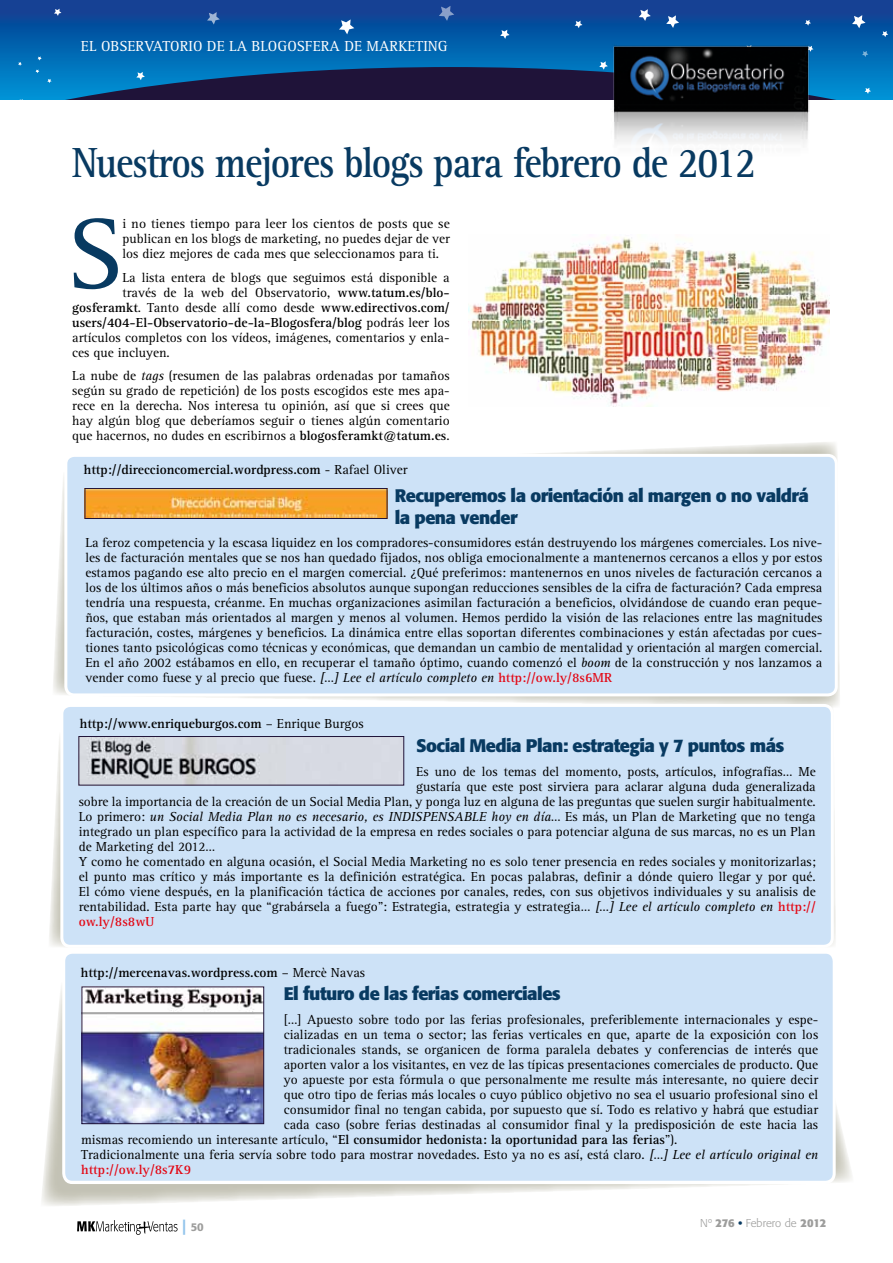
<style>
.page{position:relative;width:893px;height:1263px;background:#fff}
.page>*{position:absolute;margin:0;border:0;box-sizing:border-box;transform-origin:0 0}
.t1{font:103.65px "Rotis Serif";color:#083a61}
.t2{font:700 43.5px "Rotis Serif";letter-spacing:-.03em;color:#083a61;scale:.87 1}
.t3{font:700 18px/21.6px "Formata";letter-spacing:-.03em;color:#083a61}
.t4{font:15px "Rotis Serif";color:#fff}
.t5{font:13.5px/15px "Rotis Serif";color:#000;text-align:justify}
.t6{font:700 13.5px "Rotis Serif";color:#000}
.t7{font:italic 13.5px "Rotis Serif";color:#000}
.t8{font:700 13.5px "Rotis Serif";color:#e30613}
.t9{font:300 11.25px "Formata";color:#9d9d9c}
.t10{font:500 11.25px "Formata";color:#9d9d9c}
.s1{font-weight:700}
.s2{font-weight:400}
.s3{font-style:italic}
.s4{font-weight:700;color:#e30613}
.s5{font-style:normal}
.s6{font-weight:700;font-size:15.15px;color:#93c5ec}
.s7{font-weight:700;color:#083a61}
</style>
<div class="page">
<svg style="left:0;top:0;width:893px;height:45px;background:#0a4b9c"></svg>
<svg style="left:575px;top:21px;width:7px;height:7px"></svg>
<svg style="left:500px;top:30px;width:10px;height:9px"></svg>
<svg style="left:639px;top:9px;width:12px;height:12px"></svg>
<svg style="left:666px;top:15px;width:13px;height:13px"></svg>
<svg style="left:339px;top:19px;width:15px;height:15px"></svg>
<svg style="left:439px;top:6px;width:15px;height:15px"></svg>
<svg style="left:882px;top:31px;width:6px;height:6px"></svg>
<svg style="left:805px;top:20px;width:6px;height:6px"></svg>
<svg style="left:54px;top:9px;width:7px;height:7px"></svg>
<svg style="left:0;top:45px;width:893px;height:54px;background:#0b528e"></svg>
<svg style="left:207px;top:12px;width:13px;height:13px"></svg>
<svg style="left:852px;top:15px;width:13px;height:13px"></svg>
<svg style="left:53px;top:442px;width:787px;height:264px"></svg>
<div style="left:66px;top:455px;width:770px;height:240px;background:#cde2f7;border-radius:9px"></div>
<div style="left:64px;top:454px;width:774px;height:242px;border:3px solid #fff;border-radius:9px"></div>
<img style="left:87px;top:490px;width:298px;height:27px">
<div style="left:85px;top:488px;width:302px;height:31px;border:1px solid #1f1339"></div>
<img style="left:604px;top:35px;width:214px;height:109px">
<div style="left:62px;top:705px;width:770px;height:241px;background:#cde2f7;border-radius:9px"></div>
<div style="left:60px;top:704px;width:774px;height:244px;border:3px solid #fff;border-radius:9px"></div>
<img style="left:81px;top:738px;width:321px;height:45px">
<div style="left:79px;top:736px;width:325px;height:49px;border:1px solid #1f1339"></div>
<svg style="left:42px;top:987px;width:810px;height:219px"></svg>
<div style="left:64px;top:952px;width:770px;height:230px;background:#cde2f7;border-radius:9px"></div>
<div style="left:62px;top:950px;width:774px;height:234px;border:3px solid #fff;border-radius:9px"></div>
<img style="left:84px;top:989px;width:178px;height:133px">
<div style="left:82px;top:987px;width:182px;height:137px;border:1px solid #1f1339"></div>
<img style="left:468px;top:237px;width:361px;height:169px">
<svg style="left:77px;top:1220px;width:101px;height:15px"></svg>
<p class="t4" style="left:81px;top:38px;width:368px">EL OBSERVATORIO DE LA BLOGOSFERA DE MARKETING</p>
<h2 class="t2" style="left:72px;top:137px;width:787px">Nuestros mejores blogs para febrero de 2012</h2>
<h1 class="t1" style="left:67px;top:195px;width:57px">S</h1>
<p class="t5" style="left:123px;top:217px;width:329px">i no tienes tiempo para leer los cientos de posts que se publican en los blogs de marketing, no puedes dejar de ver los diez mejores de cada mes que seleccionamos para ti.</p>
<p class="t5" style="left:123px;top:270px;width:329px">La lista entera de blogs que seguimos está disponible a</p>
<p class="t5" style="left:123px;top:285px;width:329px">través de la web del Observatorio, <span class="s1">www.tatum.es/blo-</span></p>
<p class="t6" style="left:72px;top:299px;width:379px">gosferamkt<span class="s2">. Tanto desde allí como desde</span> www.edirectivos.com/</p>
<p class="t6" style="left:72px;top:314px;width:379px">users/404-El-Observatorio-de-la-Blogosfera/blog <span class="s2">podrás leer los</span></p>
<p class="t5" style="left:72px;top:330px;width:379px">artículos completos con los vídeos, imágenes, comentarios y enla-</p>
<p class="t5" style="left:72px;top:345px;width:99px">ces que incluyen.</p>
<p class="t5" style="left:72px;top:369px;width:379px">La nube de <span class="s3">tags</span> (resumen de las palabras ordenadas por tamaños según su grado de repetición) de los posts escogidos este mes apa&shy;rece en la derecha. Nos interesa tu opinión, así que si crees que hay algún blog que deberíamos seguir o tienes algún comentario que hacernos, no dudes en escribirnos a <span class="s1">blogosferamkt@tatum.es</span>.</p>
<p class="t6" style="left:84px;top:461px;width:325px">http://direccioncomercial.wordpress.com <span class="s2">- Rafael Oliver</span></p>
<h3 class="t3" style="left:395px;top:485px;width:416px">Recuperemos la orientación al margen o no valdrá la pena vender</h3>
<p class="t5" style="left:85px;top:536px;width:739px">La feroz competencia y la escasa liquidez en los compradores-consumidores están destruyendo los márgenes comerciales. Los nive&shy;les de facturación mentales que se nos han quedado fijados, nos obliga emocionalmente a mantenernos cercanos a ellos y por estos estamos pagando ese alto precio en el margen comercial. ¿Qué preferimos: mantenernos en unos niveles de facturación cercanos a los de los últimos años o más beneficios absolutos aunque supongan reducciones sensibles de la cifra de facturación? Cada empresa tendría una respuesta, créanme. En muchas organizaciones asimilan facturación a beneficios, olvidándose de cuando eran peque&shy;ños, que estaban más orientados al margen y menos al volumen. Hemos perdido la visión de las relaciones entre las magnitudes facturación, costes, márgenes y beneficios. La dinámica entre ellas soportan diferentes combinaciones y están afectadas por cues&shy;tiones tanto psicológicas como técnicas y económicas, que demandan un cambio de mentalidad y orientación al margen comercial.<br>En el año 2002 estábamos en ello, en recuperar el tamaño óptimo, cuando comenzó el <span class="s3">boom</span> de la construcción y nos lanzamos a vender como fuese y al precio que fuese. <span class="s3">[…] Lee el artículo completo en</span> <span class="s4">http://ow.ly/8s6MR</span></p>
<p class="t6" style="left:80px;top:716px;width:285px">http://www.enriqueburgos.com <span class="s2">– Enrique Burgos</span></p>
<h3 class="t3" style="left:416px;top:735px;width:370px">Social Media Plan: estrategia y 7 puntos más</h3>
<p class="t5" style="left:416px;top:764px;width:401px">Es uno de los temas del momento, posts, artículos, infografías… Me</p>
<p class="t5" style="left:416px;top:779px;width:401px">gustaría que este post sirviera para aclarar alguna duda generalizada</p>
<p class="t5" style="left:79px;top:794px;width:739px">sobre la importancia de la creación de un Social Media Plan, y ponga luz en alguna de las preguntas que suelen surgir habitualmente.</p>
<p class="t7" style="left:79px;top:809px;width:738px"><span class="s5">Lo primero:</span> un Social Media Plan no es necesario, es INDISPENSABLE hoy en día… <span class="s5">Es más, un Plan de Marketing que no tenga</span></p>
<p class="t5" style="left:79px;top:824px;width:738px">integrado un plan específico para la actividad de la empresa en redes sociales o para potenciar alguna de sus marcas, no es un Plan</p>
<p class="t5" style="left:79px;top:839px;width:138px">de Marketing del 2012…</p>
<p class="t5" style="left:79px;top:854px;width:738px">Y como he comentado en alguna ocasión, el Social Media Marketing no es solo tener presencia en redes sociales y monitorizarlas;</p>
<p class="t5" style="left:79px;top:869px;width:738px">el punto mas crítico y más importante es la definición estratégica. En pocas palabras, definir a dónde quiero llegar y por qué.</p>
<p class="t5" style="left:79px;top:884px;width:738px">El cómo viene después, en la planificación táctica de acciones por canales, redes, con sus objetivos individuales y su analisis de</p>
<p class="t5" style="left:79px;top:899px;width:738px">rentabilidad. Esta parte hay que “grabársela a fuego”: Estrategia, estrategia y estrategia… <span class="s3">[…] Lee el artículo completo en</span> <span class="s4">http://</span></p>
<p class="t8" style="left:79px;top:913px;width:77px">ow.ly/8s8wU</p>
<p class="t6" style="left:81px;top:964px;width:286px">http://mercenavas.wordpress.com <span class="s2">– Mercè Navas</span></p>
<h3 class="t3" style="left:284px;top:983px;width:279px">El futuro de las ferias comerciales</h3>
<p class="t5" style="left:284px;top:1012px;width:536px">[…] Apuesto sobre todo por las ferias profesionales, preferiblemente internacionales y espe-</p>
<p class="t5" style="left:284px;top:1027px;width:536px">cializadas en un tema o sector; las ferias verticales en que, aparte de la exposición con los</p>
<p class="t5" style="left:284px;top:1042px;width:536px">tradicionales stands, se organicen de forma paralela debates y conferencias de interés que</p>
<p class="t5" style="left:284px;top:1057px;width:536px">aporten valor a los visitantes, en vez de las típicas presentaciones comerciales de producto. Que</p>
<p class="t5" style="left:284px;top:1072px;width:536px">yo apueste por esta fórmula o que personalmente me resulte más interesante, no quiere decir</p>
<p class="t5" style="left:284px;top:1087px;width:536px">que otro tipo de ferias más locales o cuyo público objetivo no sea el usuario profesional sino el</p>
<p class="t5" style="left:284px;top:1102px;width:536px">consumidor final no tengan cabida, por supuesto que sí. Todo es relativo y habrá que estudiar</p>
<p class="t5" style="left:284px;top:1117px;width:536px">cada caso (sobre ferias destinadas al consumidor final y la predisposición de este hacia las</p>
<p class="t6" style="left:81px;top:1131px;width:598px"><span class="s2">mismas recomiendo un interesante artículo, “</span>El consumidor hedonista: la oportunidad para las ferias<span class="s2">”).</span></p>
<p class="t5" style="left:81px;top:1147px;width:738px">Tradicionalmente una feria servía sobre todo para mostrar novedades. Esto ya no es así, está claro. <span class="s3">[…] Lee el artículo original en</span></p>
<p class="t8" style="left:81px;top:1161px;width:112px">http://ow.ly/8s7K9</p>
<p class="t10" style="left:183px;top:1220px;width:23px"><span class="s6">|</span> 50</p>
<p class="t9" style="left:700px;top:1216px;width:128px">Nº <span class="s1">276</span> <span class="s7">•</span> Febrero de <span class="s1">2012</span></p>
</div>
